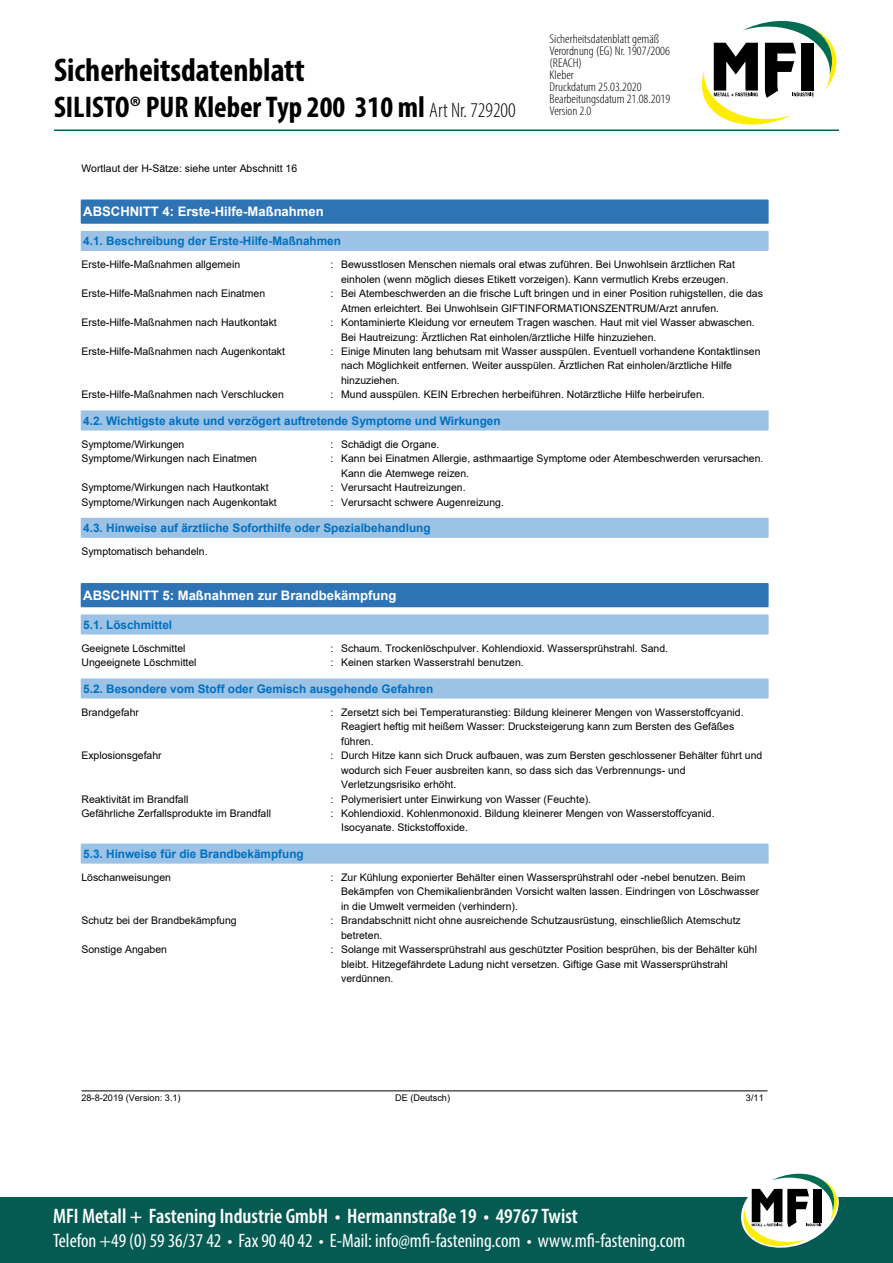
<style>
.page{position:relative;width:893px;height:1263px;background:#fff}
.page>*{position:absolute;margin:0;border:0;box-sizing:border-box;transform-origin:0 0}
.t1{font:700 condensed 33px "Myriad Pro";color:#000}
.t2{font:700 condensed 30px "Myriad Pro";color:#000}
.t3{font:600 condensed 21px "Myriad Pro";color:#fff}
.t4{font:700 21px "Arial";color:#000}
.t5{font:condensed 19.5px "Myriad Pro";color:#fff}
.t6{font:700 13.05px "Arial";color:#fff}
.t7{font:300 condensed 12.75px/12px "Myriad Pro";color:#000;scale:1.06 1}
.t8{font:700 11.7px "Arial";color:#0070c0}
.t9{font:10.5px/14.4px "Arial";color:#000}
.t10{font:9.15px "Arial";color:#000}
.s1{font-weight:300;font-size:21px}
</style>
<div class="page">
<hr style="left:54px;top:129px;width:785px;height:2px;background:#00664b">
<svg style="left:702px;top:20px;width:135px;height:105px"></svg>
<div style="left:0;top:1197px;width:893px;height:66px;background:#055b52"></div>
<svg style="left:741px;top:1173px;width:98px;height:75px"></svg>
<hr style="left:81px;top:1090px;width:686px;height:1px;background:#000">
<div style="left:81px;top:200px;width:687px;height:23px;background:#2e74b5"></div>
<svg style="left:768px;top:200px;width:1px;height:23px"></svg>
<hr style="left:81px;top:223px;width:687px;height:1px;background:#2e74b5">
<div style="left:81px;top:232px;width:687px;height:18px;background:#9cc2e5"></div>
<svg style="left:768px;top:232px;width:1px;height:18px"></svg>
<hr style="left:81px;top:231px;width:687px;height:1px;background:#9cc2e5">
<hr style="left:81px;top:250px;width:687px;height:1px;background:#9cc2e5">
<div style="left:81px;top:411px;width:687px;height:19px;background:#9cc2e5"></div>
<svg style="left:768px;top:411px;width:1px;height:19px"></svg>
<hr style="left:81px;top:430px;width:687px;height:1px;background:#9cc2e5">
<div style="left:81px;top:518px;width:687px;height:19px;background:#9cc2e5"></div>
<svg style="left:768px;top:518px;width:1px;height:19px"></svg>
<hr style="left:81px;top:537px;width:687px;height:1px;background:#9cc2e5">
<div style="left:81px;top:584px;width:687px;height:23px;background:#2e74b5"></div>
<svg style="left:768px;top:584px;width:1px;height:23px"></svg>
<hr style="left:81px;top:583px;width:687px;height:1px;background:#2e74b5">
<div style="left:81px;top:615px;width:687px;height:19px;background:#9cc2e5"></div>
<svg style="left:768px;top:615px;width:1px;height:19px"></svg>
<hr style="left:81px;top:634px;width:687px;height:1px;background:#9cc2e5">
<div style="left:81px;top:679px;width:687px;height:19px;background:#9cc2e5"></div>
<svg style="left:768px;top:679px;width:1px;height:19px"></svg>
<hr style="left:81px;top:698px;width:687px;height:1px;background:#9cc2e5">
<div style="left:81px;top:844px;width:687px;height:19px;background:#9cc2e5"></div>
<svg style="left:768px;top:844px;width:1px;height:19px"></svg>
<hr style="left:81px;top:863px;width:687px;height:1px;background:#9cc2e5">
<p class="t7" style="left:550px;top:33px;width:115px">Sicherheitsdatenblatt gemäß<br>Verordnung (EG) Nr. 1907/2006 (REACH)<br>Kleber<br>Druckdatum 25.03.2020<br>Bearbeitungsdatum 21.08.2019</p>
<h1 class="t1" style="left:54px;top:49px;width:252px">Sicherheitsdatenblatt</h1>
<h2 class="t2" style="left:54px;top:88px;width:463px">SILISTO® PUR Kleber Typ 200 310 ml <span class="s1">Art Nr. 729200</span></h2>
<h3 class="t4" style="left:81px;top:93px;width:269px">Silisto PUR Kleber Typ 200</h3>
<p class="t7" style="left:550px;top:105px;width:41px">Version 2.0</p>
<p class="t9" style="left:81px;top:161px;width:217px">Wortlaut der H-Sätze: siehe unter Abschnitt 16</p>
<p class="t6" style="left:83px;top:203px;width:242px">ABSCHNITT 4: Erste-Hilfe-Maßnahmen</p>
<p class="t8" style="left:83px;top:233px;width:259px">4.1. Beschreibung der Erste-Hilfe-Maßnahmen</p>
<p class="t9" style="left:81px;top:257px;width:160px">Erste-Hilfe-Maßnahmen allgemein</p>
<p class="t9" style="left:330px;top:257px;width:406px;text-align:center">: Bewusstlosen Menschen niemals oral etwas zuführen. Bei Unwohlsein ärztlichen Rat einholen (wenn möglich dieses Etikett vorzeigen). Kann vermutlich Krebs erzeugen.</p>
<p class="t9" style="left:81px;top:286px;width:185px">Erste-Hilfe-Maßnahmen nach Einatmen</p>
<p class="t9" style="left:341px;top:286px;width:423px;text-indent:-11px">: Bei Atembeschwerden an die frische Luft bringen und in einer Position ruhigstellen, die das<br>Atmen erleichtert. Bei Unwohlsein GIFTINFORMATIONSZENTRUM/Arzt anrufen.</p>
<p class="t9" style="left:81px;top:315px;width:197px">Erste-Hilfe-Maßnahmen nach Hautkontakt</p>
<p class="t9" style="left:341px;top:315px;width:415px;text-indent:-11px">: Kontaminierte Kleidung vor erneutem Tragen waschen. Haut mit viel Wasser abwaschen.<br>Bei Hautreizung: Ärztlichen Rat einholen/ärztliche Hilfe hinzuziehen.</p>
<p class="t9" style="left:81px;top:344px;width:205px">Erste-Hilfe-Maßnahmen nach Augenkontakt</p>
<p class="t9" style="left:341px;top:344px;width:421px;text-indent:-11px">: Einige Minuten lang behutsam mit Wasser ausspülen. Eventuell vorhandene Kontaktlinsen nach Möglichkeit entfernen. Weiter ausspülen. Ärztlichen Rat einholen/ärztliche Hilfe hinzuziehen.</p>
<p class="t9" style="left:81px;top:387px;width:204px">Erste-Hilfe-Maßnahmen nach Verschlucken</p>
<p class="t9" style="left:330px;top:387px;width:376px">: Mund ausspülen. KEIN Erbrechen herbeiführen. Notärztliche Hilfe herbeirufen.</p>
<p class="t8" style="left:83px;top:412px;width:419px">4.2. Wichtigste akute und verzögert auftretende Symptome und Wirkungen</p>
<p class="t9" style="left:81px;top:437px;width:104px">Symptome/Wirkungen</p>
<p class="t9" style="left:330px;top:437px;width:111px">: Schädigt die Organe.</p>
<p class="t9" style="left:81px;top:451px;width:177px">Symptome/Wirkungen nach Einatmen</p>
<p class="t9" style="left:341px;top:451px;width:424px;text-indent:-11px">: Kann bei Einatmen Allergie, asthmaartige Symptome oder Atembeschwerden verursachen.<br>Kann die Atemwege reizen.</p>
<p class="t9" style="left:81px;top:480px;width:189px">Symptome/Wirkungen nach Hautkontakt</p>
<p class="t9" style="left:330px;top:480px;width:137px">: Verursacht Hautreizungen.</p>
<p class="t9" style="left:81px;top:495px;width:197px">Symptome/Wirkungen nach Augenkontakt</p>
<p class="t9" style="left:330px;top:495px;width:175px">: Verursacht schwere Augenreizung.</p>
<p class="t8" style="left:83px;top:520px;width:349px">4.3. Hinweise auf ärztliche Soforthilfe oder Spezialbehandlung</p>
<p class="t9" style="left:81px;top:544px;width:128px">Symptomatisch behandeln.</p>
<p class="t6" style="left:83px;top:586px;width:315px">ABSCHNITT 5: Maßnahmen zur Brandbekämpfung</p>
<p class="t8" style="left:83px;top:616px;width:90px">5.1. Löschmittel</p>
<p class="t9" style="left:81px;top:641px;width:106px">Geeignete Löschmittel</p>
<p class="t9" style="left:330px;top:641px;width:339px">: Schaum. Trockenlöschpulver. Kohlendioxid. Wassersprühstrahl. Sand.</p>
<p class="t9" style="left:81px;top:655px;width:117px">Ungeeignete Löschmittel</p>
<p class="t9" style="left:330px;top:655px;width:195px">: Keinen starken Wasserstrahl benutzen.</p>
<p class="t8" style="left:83px;top:680px;width:352px">5.2. Besondere vom Stoff oder Gemisch ausgehende Gefahren</p>
<p class="t9" style="left:81px;top:705px;width:59px">Brandgefahr</p>
<p class="t9" style="left:341px;top:705px;width:404px;text-indent:-11px">: Zersetzt sich bei Temperaturanstieg: Bildung kleinerer Mengen von Wasserstoffcyanid.<br>Reagiert heftig mit heißem Wasser: Drucksteigerung kann zum Bersten des Gefäßes führen.</p>
<p class="t9" style="left:81px;top:748px;width:82px">Explosionsgefahr</p>
<p class="t9" style="left:341px;top:748px;width:423px;text-indent:-11px">: Durch Hitze kann sich Druck aufbauen, was zum Bersten geschlossener Behälter führt und wodurch sich Feuer ausbreiten kann, so dass sich das Verbrennungs- und<br>Verletzungsrisiko erhöht.</p>
<p class="t9" style="left:81px;top:791px;width:108px">Reaktivität im Brandfall</p>
<p class="t9" style="left:330px;top:791px;width:262px">: Polymerisiert unter Einwirkung von Wasser (Feuchte).</p>
<p class="t9" style="left:81px;top:806px;width:191px">Gefährliche Zerfallsprodukte im Brandfall</p>
<p class="t9" style="left:341px;top:806px;width:375px;text-indent:-11px">: Kohlendioxid. Kohlenmonoxid. Bildung kleinerer Mengen von Wasserstoffcyanid.<br>Isocyanate. Stickstoffoxide.</p>
<p class="t8" style="left:83px;top:845px;width:222px">5.3. Hinweise für die Brandbekämpfung</p>
<p class="t9" style="left:81px;top:870px;width:91px">Löschanweisungen</p>
<p class="t9" style="left:341px;top:870px;width:420px;text-indent:-11px">: Zur Kühlung exponierter Behälter einen Wassersprühstrahl oder -nebel benutzen. Beim<br>Bekämpfen von Chemikalienbränden Vorsicht walten lassen. Eindringen von Löschwasser in die Umwelt vermeiden (verhindern).</p>
<p class="t9" style="left:81px;top:913px;width:157px">Schutz bei der Brandbekämpfung</p>
<p class="t9" style="left:341px;top:913px;width:401px;text-indent:-11px">: Brandabschnitt nicht ohne ausreichende Schutzausrüstung, einschließlich Atemschutz betreten.</p>
<p class="t9" style="left:81px;top:942px;width:87px">Sonstige Angaben</p>
<p class="t9" style="left:341px;top:942px;width:417px;text-indent:-11px">: Solange mit Wassersprühstrahl aus geschützter Position besprühen, bis der Behälter kühl bleibt. Hitzegefährdete Ladung nicht versetzen. Giftige Gase mit Wassersprühstrahl verdünnen.</p>
<p class="t10" style="left:81px;top:1091px;width:101px">28-8-2019 (Version: 3.1)</p>
<p class="t10" style="left:395px;top:1091px;width:56px">DE (Deutsch)</p>
<p class="t10" style="left:746px;top:1091px;width:19px">3/11</p>
<h3 class="t3" style="left:53px;top:1203px;width:526px">MFI Metall + Fastening Industrie GmbH • Hermannstraße 19 • 49767 Twist</h3>
<h3 class="t5" style="left:53px;top:1228px;width:634px">Telefon +49 (0) 59 36/37 42 • Fax 90 40 42 • E-Mail: info@mfi-fastening.com • www.mfi-fastening.com</h3>
</div>
